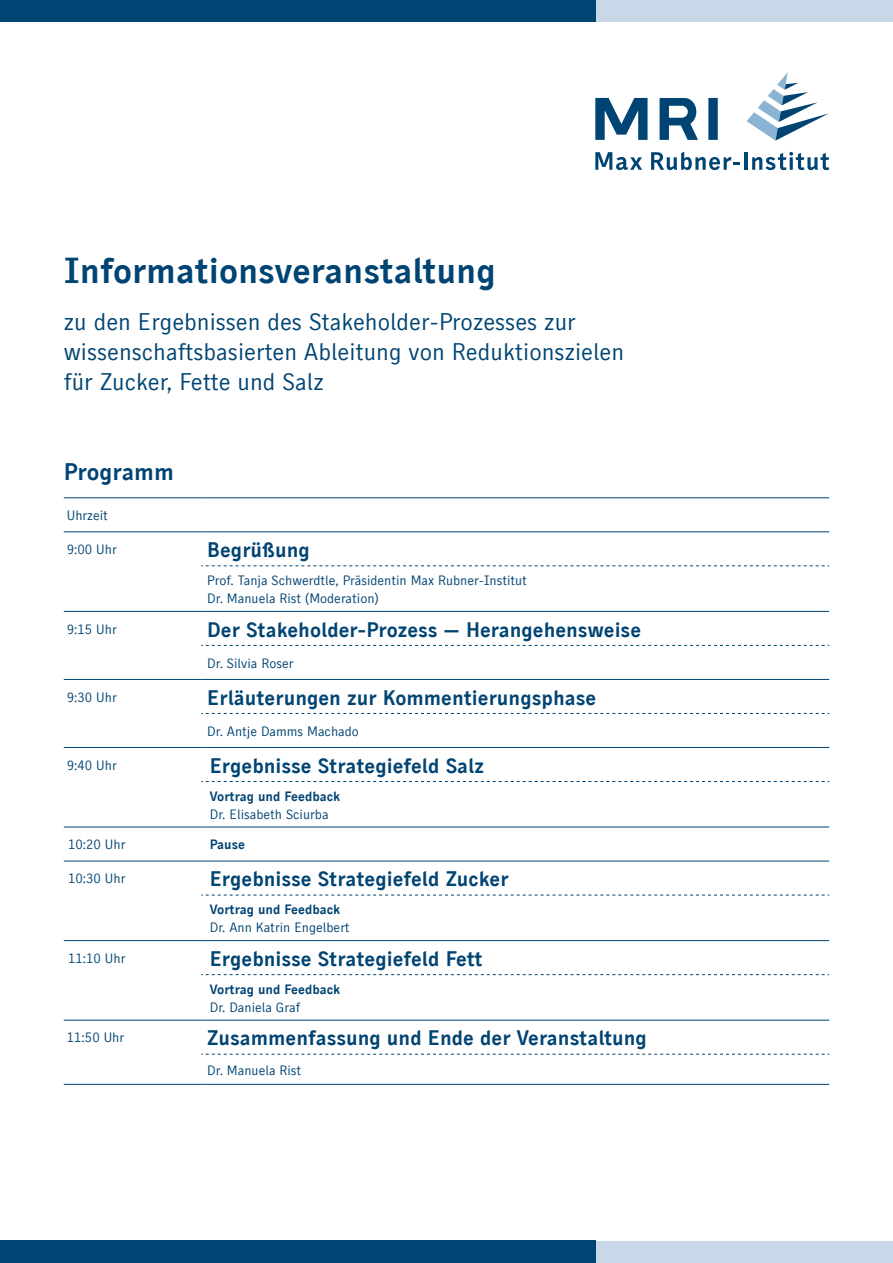
<style>
.page{position:relative;width:893px;height:1263px;background:#fff}
.page>*{position:absolute;margin:0;border:0;box-sizing:border-box;transform-origin:0 0}
.t1{font:36px "Skopex Gothic Bld TF";color:#004473}
.t2{font:24px/30px "Skopex Gothic Reg TF";color:#004473}
.H2_blau_bold{font:24px "Skopex Gothic Bld TF";color:#004473}
.H3_blau_bold{font:21px "Skopex Gothic Bld TF";color:#004473}
.Texte{font:13.5px "Skopex Gothic Reg TF";color:#004473}
.Texte_bold_blau{font:13.5px "Skopex Gothic Bld TF";color:#004473}
</style>
<div class="page">
<div style="left:595px;top:0;width:298px;height:22px;background:#c9d8e9"></div>
<div style="left:0;top:0;width:595px;height:21px;background:#004473"></div>
<div style="left:595px;top:1241px;width:298px;height:22px;background:#c9d8e9"></div>
<div style="left:0;top:1241px;width:595px;height:22px;background:#004473"></div>
<svg style="left:747px;top:72px;width:82px;height:69px"></svg>
<div style="left:708px;top:98px;width:10px;height:42px;background:#004473"></div>
<svg style="left:595px;top:98px;width:52px;height:42px"></svg>
<svg style="left:660px;top:98px;width:38px;height:42px"></svg>
<svg style="left:595px;top:152px;width:47px;height:18px"></svg>
<svg style="left:651px;top:152px;width:89px;height:18px"></svg>
<svg style="left:752px;top:152px;width:77px;height:18px"></svg>
<hr style="left:744px;top:152px;width:4px;height:18px;background:#004473">
<hr style="left:64px;top:497px;width:137px;height:1px;background:#004473">
<hr style="left:201px;top:497px;width:628px;height:1px;background:#004473">
<hr style="left:64px;top:531px;width:137px;height:1px;background:#004473">
<hr style="left:201px;top:531px;width:628px;height:1px;background:#004473">
<hr style="left:64px;top:611px;width:137px;height:1px;background:#004473">
<hr style="left:201px;top:611px;width:628px;height:1px;background:#004473">
<hr style="left:64px;top:679px;width:137px;height:1px;background:#004473">
<hr style="left:201px;top:679px;width:628px;height:1px;background:#004473">
<hr style="left:64px;top:747px;width:137px;height:1px;background:#004473">
<hr style="left:64px;top:1020px;width:137px;height:1px;background:#004473">
<hr style="left:201px;top:1020px;width:628px;height:1px;background:#004473">
<hr style="left:64px;top:1084px;width:137px;height:1px;background:#004473">
<hr style="left:201px;top:827px;width:628px;height:1px;background:#004473">
<hr style="left:201px;top:861px;width:628px;height:1px;background:#004473">
<hr style="left:201px;top:940px;width:628px;height:1px;background:#004473">
<hr style="left:201px;top:747px;width:628px;height:1px;background:#004473">
<hr style="left:201px;top:1084px;width:628px;height:1px;background:#004473">
<svg style="left:201px;top:781px;width:628px;height:1px"></svg>
<svg style="left:201px;top:895px;width:628px;height:1px"></svg>
<svg style="left:201px;top:974px;width:628px;height:1px"></svg>
<svg style="left:201px;top:713px;width:628px;height:1px"></svg>
<svg style="left:201px;top:1054px;width:628px;height:1px"></svg>
<hr style="left:64px;top:827px;width:137px;height:1px;background:#004473">
<hr style="left:64px;top:861px;width:137px;height:1px;background:#004473">
<hr style="left:64px;top:940px;width:137px;height:1px;background:#004473">
<svg style="left:201px;top:565px;width:628px;height:1px"></svg>
<svg style="left:201px;top:645px;width:628px;height:1px"></svg>
<h1 class="t1" style="left:64px;top:250px;width:434px">Informationsveranstaltung</h1>
<h2 class="t2" style="left:64px;top:307px;width:562px">zu den Ergebnissen des Stakeholder-Prozesses zur wissenschaftsbasierten Ableitung von Reduktionszielen für Zucker, Fette und Salz</h2>
<h2 class="H2_blau_bold" style="left:64px;top:458px;width:112px">Programm</h2>
<p class="Texte" style="left:67px;top:508px;width:43px">Uhrzeit</p>
<p class="Texte" style="left:67px;top:542px;width:52px">9:00 Uhr</p>
<p class="H3_blau_bold" style="left:207px;top:537px;width:104px">Begrüßung</p>
<p class="Texte" style="left:207px;top:572px;width:321px">Prof. Tanja Schwerdtle, Präsidentin Max Rubner-Institut</p>
<p class="Texte" style="left:207px;top:590px;width:173px">Dr. Manuela Rist (Moderation)</p>
<p class="Texte" style="left:67px;top:621px;width:52px">9:15 Uhr</p>
<p class="H3_blau_bold" style="left:207px;top:617px;width:435px">Der Stakeholder-Prozess — Herangehensweise</p>
<p class="Texte" style="left:207px;top:655px;width:88px">Dr. Silvia Roser</p>
<p class="Texte" style="left:67px;top:689px;width:52px">9:30 Uhr</p>
<p class="H3_blau_bold" style="left:207px;top:685px;width:390px">Erläuterungen zur Kommentierungsphase</p>
<p class="Texte" style="left:207px;top:723px;width:153px">Dr. Antje Damms Machado</p>
<p class="Texte" style="left:67px;top:757px;width:52px">9:40 Uhr</p>
<p class="H3_blau_bold" style="left:210px;top:753px;width:276px">Ergebnisse Strategiefeld Salz</p>
<p class="Texte_bold_blau" style="left:210px;top:788px;width:132px">Vortrag und Feedback</p>
<p class="Texte" style="left:210px;top:806px;width:120px">Dr. Elisabeth Sciurba</p>
<p class="Texte" style="left:68px;top:837px;width:59px">10:20 Uhr</p>
<p class="Texte_bold_blau" style="left:210px;top:837px;width:37px">Pause</p>
<p class="Texte" style="left:68px;top:871px;width:59px">10:30 Uhr</p>
<p class="H3_blau_bold" style="left:210px;top:867px;width:300px">Ergebnisse Strategiefeld Zucker</p>
<p class="Texte_bold_blau" style="left:210px;top:901px;width:132px">Vortrag und Feedback</p>
<p class="Texte" style="left:210px;top:920px;width:141px">Dr. Ann Katrin Engelbert</p>
<p class="Texte" style="left:68px;top:950px;width:59px">11:10 Uhr</p>
<p class="H3_blau_bold" style="left:210px;top:946px;width:275px">Ergebnisse Strategiefeld Fett</p>
<p class="Texte_bold_blau" style="left:210px;top:981px;width:132px">Vortrag und Feedback</p>
<p class="Texte" style="left:210px;top:999px;width:92px">Dr. Daniela Graf</p>
<p class="Texte" style="left:67px;top:1030px;width:59px">11:50 Uhr</p>
<p class="H3_blau_bold" style="left:207px;top:1026px;width:441px">Zusammenfassung und Ende der Veranstaltung</p>
<p class="Texte" style="left:207px;top:1062px;width:95px">Dr. Manuela Rist</p>
</div>
